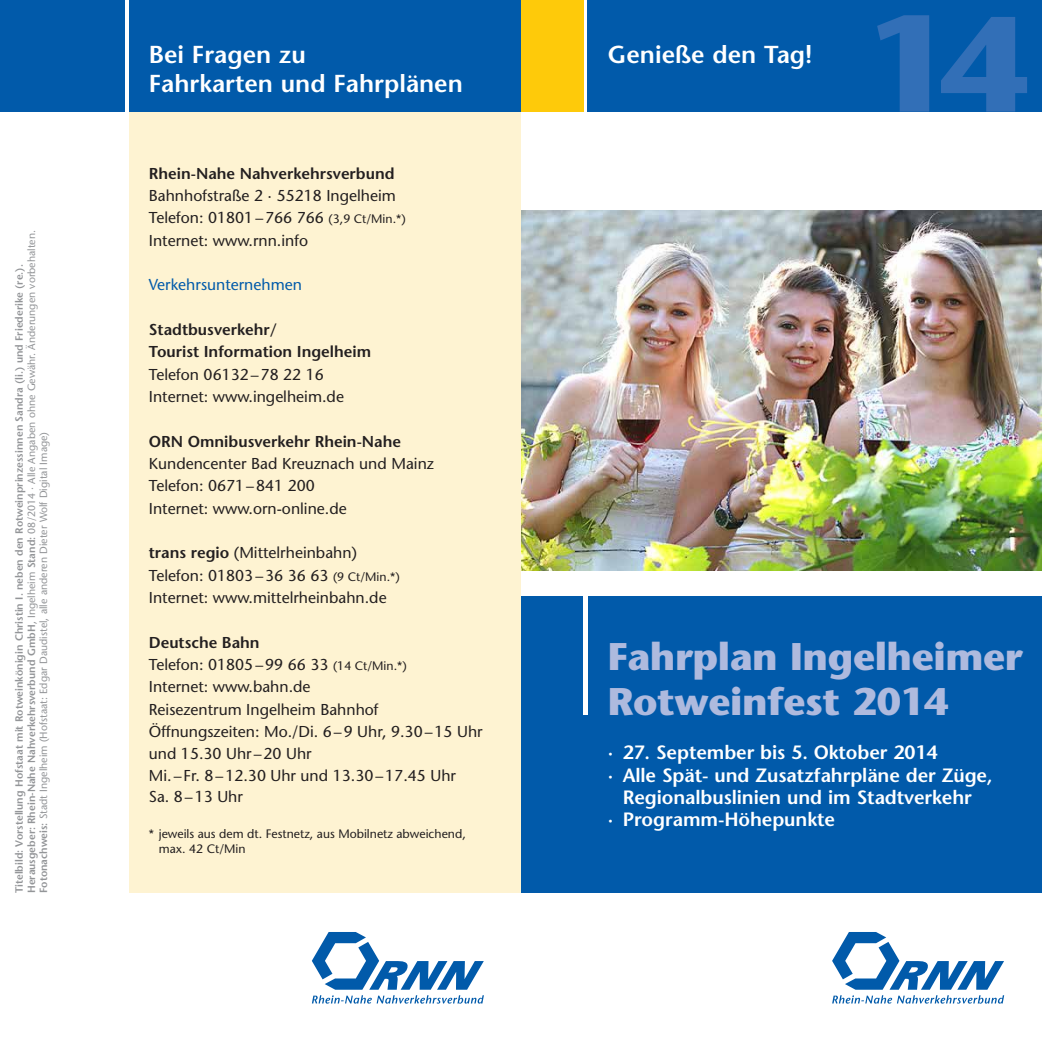
<style>
.page{position:relative;width:1042px;height:1042px;background:#fff}
.page>*{position:absolute;margin:0;border:0;box-sizing:border-box;transform-origin:0 0}
.t1{font:700 38.5px/44.6px "Stone Sans";letter-spacing:-.01em;color:#aebade}
.t2{font:600 24.5px/29.4px "Stone Sans";color:#fff}
.t3{font:600 19.25px "Stone Sans";letter-spacing:-.005em;color:#fff}
.t4{font:15.75px/22.4px "Stone Sans";color:#231f20}
.t5{font:600 15.75px/22.4px "Stone Sans";color:#231f20}
.t6{font:15.75px "Stone Sans";color:#015aaa}
.t7{font:12.25px/14.7px "Stone Sans";color:#231f20}
.t8{font:600 10.5px/12.2px "Stone Sans";color:#939598}
.s1{font-weight:400}
.s2{font-size:12.25px}
.s3{font-weight:600}
</style>
<div class="page">
<div style="left:129px;top:112px;width:392px;height:781px;background:#fef3d2"></div>
<svg style="left:312px;top:932px;width:172px;height:57px"></svg>
<svg style="left:312px;top:995px;width:172px;height:8px"></svg>
<div style="left:521px;top:595px;width:521px;height:298px;background:#015aaa"></div>
<div style="left:583px;top:595px;width:5px;height:119px;background:#fff"></div>
<img style="left:521px;top:211px;width:521px;height:359px">
<svg style="left:832px;top:932px;width:172px;height:57px"></svg>
<svg style="left:832px;top:995px;width:172px;height:8px"></svg>
<div style="left:129px;top:0;width:392px;height:112px;background:#015aaa"></div>
<div style="left:0;top:0;width:124px;height:112px;background:#015aaa"></div>
<div style="left:521px;top:0;width:62px;height:112px;background:#feca0a"></div>
<div style="left:588px;top:0;width:454px;height:112px;background:#015aaa"></div>
<svg style="left:877px;top:15px;width:52px;height:97px"></svg>
<svg style="left:941px;top:17px;width:86px;height:95px"></svg>
<p class="t8" style="left:13px;top:893px;width:664px;rotate:-90deg">Titelbild: Vorstellung Hofstaat mit Rotweinkönigin Christin I. neben den Rotweinprinzessinnen Sandra (li.) und Friederike (re.).<br>Herausgeber: Rhein-Nahe Nahverkehrsverbund GmbH<span class="s1">, Ingelheim</span> Stand: <span class="s1">08/2014 · Alle Angaben ohne Gewähr. Änderungen vorbehalten.<br></span>Fotonachweis: <span class="s1">Stadt Ingelheim (Hofstaat: Edgar Daudistel, alle anderen Dieter Wolf Digital Image)</span></p>
<h2 class="t2" style="left:149px;top:40px;width:315px">Bei Fragen zu<br>Fahrkarten und Fahrplänen</h2>
<h2 class="t2" style="left:608px;top:40px;width:206px">Genieße den Tag!</h2>
<p class="t5" style="left:149px;top:162px;width:247px">Rhein-Nahe Nahverkehrsverbund</p>
<p class="t4" style="left:149px;top:184px;width:258px">Bahnhofstraße 2 · 55218 Ingelheim<br>Telefon: 01801–766 766 <span class="s2">(3,9 Ct/Min.*)<br></span>Internet: www.rnn.info</p>
<p class="t6" style="left:149px;top:275px;width:155px">Verkehrsunternehmen</p>
<p class="t5" style="left:149px;top:318px;width:224px">Stadtbusverkehr/<br>Tourist Information Ingelheim</p>
<p class="t4" style="left:149px;top:363px;width:197px">Telefon 06132–78 22 16<br>Internet: www.ingelheim.de</p>
<p class="t5" style="left:149px;top:430px;width:254px">ORN Omnibusverkehr Rhein-Nahe</p>
<p class="t4" style="left:149px;top:452px;width:287px">Kundencenter Bad Kreuznach und Mainz<br>Telefon: 0671–841 200<br>Internet: www.orn-online.de</p>
<p class="t4" style="left:149px;top:541px;width:252px"><span class="s3">trans regio</span> (Mittelrheinbahn)<br>Telefon: 01803–36 36 63 <span class="s2">(9 Ct/Min.*)<br></span>Internet: www.mittelrheinbahn.de</p>
<p class="t4" style="left:149px;top:631px;width:335px"><span class="s3">Deutsche Bahn<br></span>Telefon: 01805–99 66 33 <span class="s2">(14 Ct/Min.*)<br></span>Internet: www.bahn.de<br>Reisezentrum Ingelheim Bahnhof<br>Öffnungszeiten: Mo./Di. 6–9 Uhr, 9.30–15 Uhr und 15.30 Uhr–20 Uhr<br>Mi.–Fr. 8–12.30 Uhr und 13.30–17.45 Uhr<br>Sa. 8–13 Uhr</p>
<p class="t7" style="left:159px;top:826px;width:309px;text-indent:-10px">* jeweils aus dem dt. Festnetz, aus Mobilnetz abweichend, max. 42 Ct/Min</p>
<h1 class="t1" style="left:608px;top:634px;width:416px">Fahrplan Ingelheimer<br>Rotweinfest 2014</h1>
<p class="t3" style="left:608px;top:741px;width:331px">· 27. September bis 5. Oktober 2014</p>
<p class="t3" style="left:608px;top:763px;width:386px">· Alle Spät- und Zusatzfahrpläne der Züge,</p>
<p class="t3" style="left:623px;top:785px;width:351px">Regionalbuslinien und im Stadtverkehr</p>
<p class="t3" style="left:608px;top:808px;width:229px">· Programm-Höhepunkte</p>
</div>
